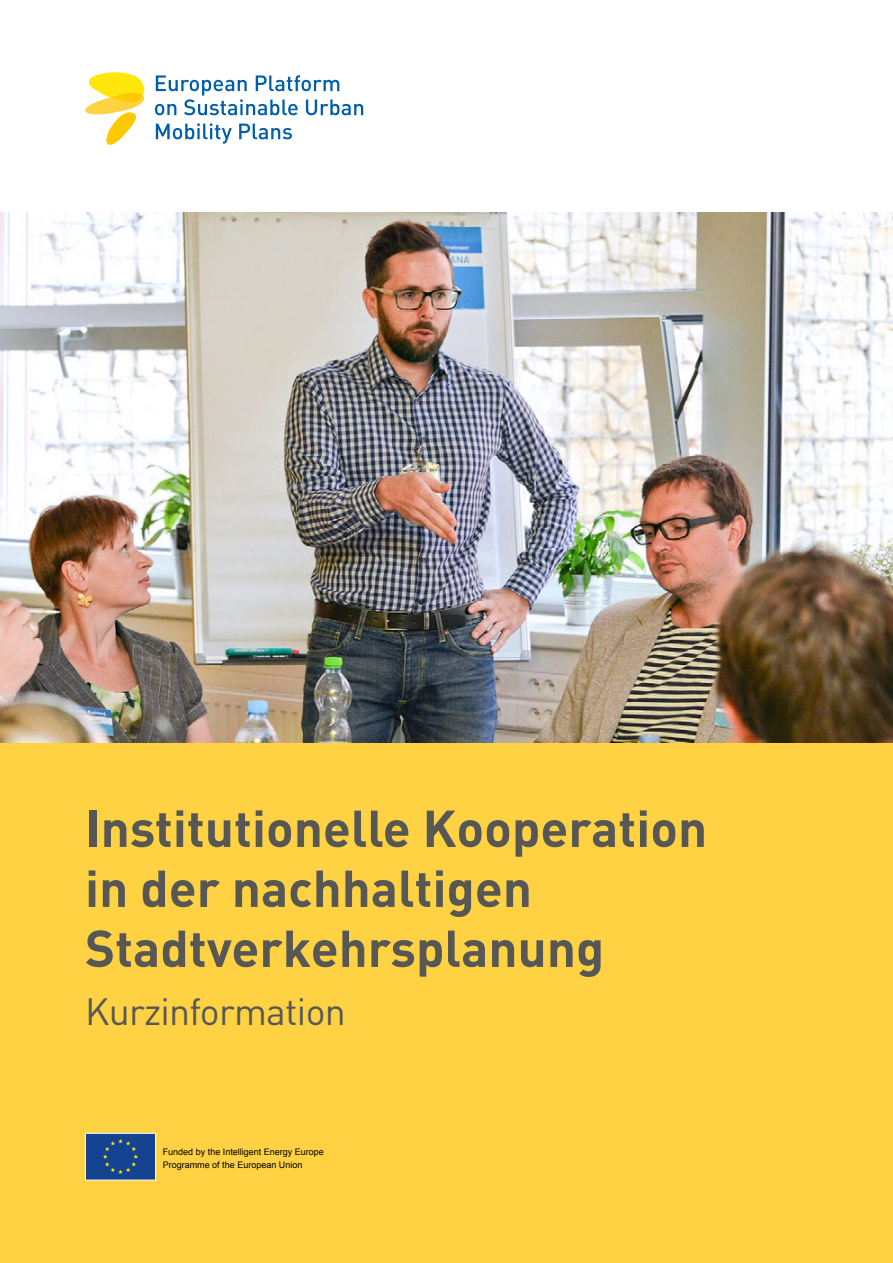
<style>
.page{position:relative;width:893px;height:1263px;background:#fff}
.page>*{position:absolute;margin:0;border:0;box-sizing:border-box;transform-origin:0 0}
.t1{font:700 51px/60px "DIN Pro";color:#575756}
.t2{font:37.5px "DIN Pro";letter-spacing:-.02em;color:#575756}
.t3{font:9px/13.2px "Arial";color:#000}
</style>
<div class="page">
<img style="left:0;top:213px;width:893px;height:530px">
<div style="left:0;top:743px;width:893px;height:520px;background:#ffd244"></div>
<svg style="left:85px;top:72px;width:60px;height:73px"></svg>
<svg style="left:155px;top:75px;width:208px;height:40px"></svg>
<svg style="left:156px;top:124px;width:76px;height:20px"></svg>
<svg style="left:239px;top:124px;width:53px;height:15px"></svg>
<div style="left:85px;top:1133px;width:71px;height:47px;background:#144391;border:1px solid #fff"></div>
<svg style="left:103px;top:1139px;width:35px;height:35px"></svg>
<p class="t1" style="left:85px;top:796px;width:624px">Institutionelle Kooperation in der nachhaltigen<br>Stadtverkehrsplanung</p>
<p class="t2" style="left:85px;top:986px;width:262px">Kurzinformation</p>
<p class="t3" style="left:163px;top:1145px;width:163px">Funded by the Intelligent Energy Europe<br>Programme of the European Union</p>
</div>
